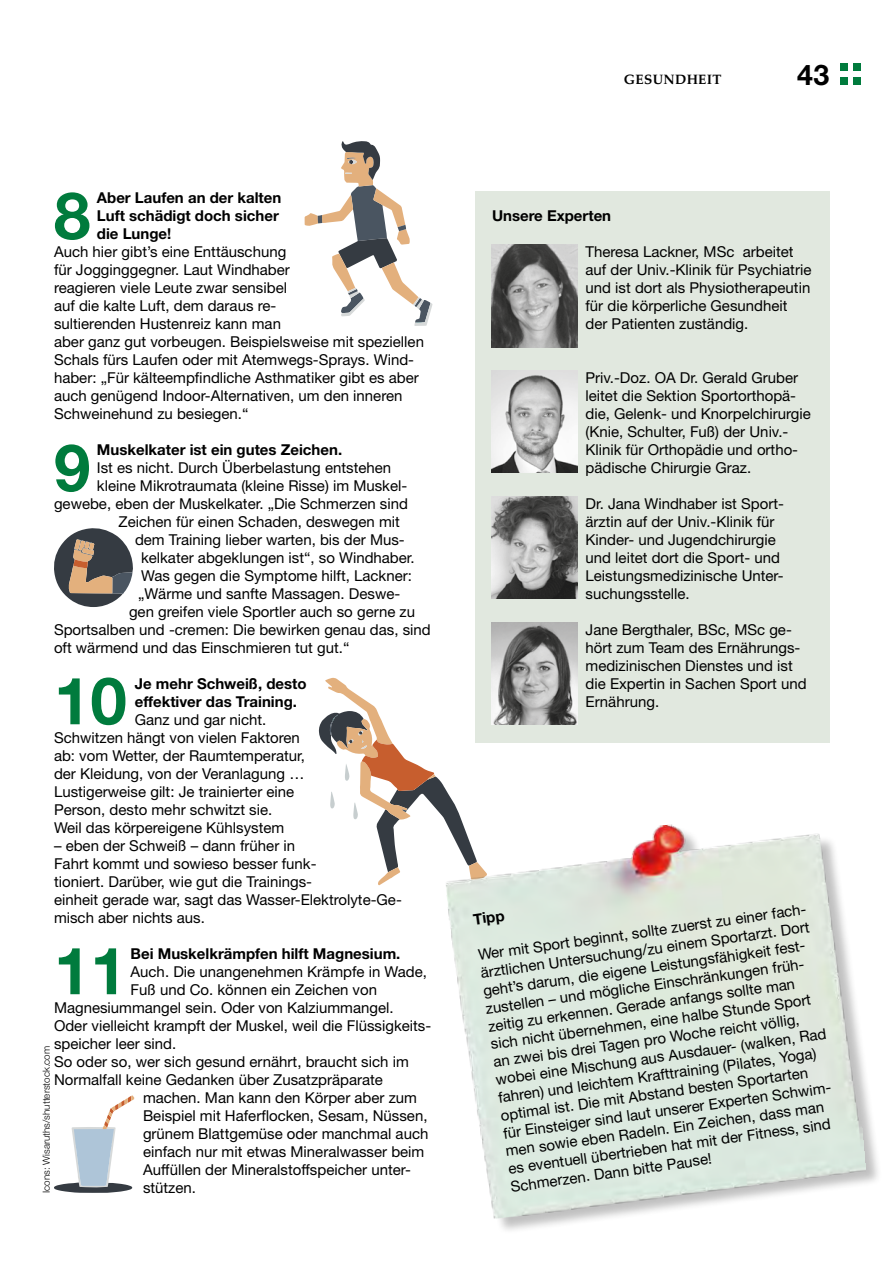
<style>
.page{position:relative;width:893px;height:1263px;background:#fff}
.page>*{position:absolute;margin:0;border:0;box-sizing:border-box;transform-origin:0 0}
.t1{font:700 65.55px "Helvetica Neue LT";color:#007b3d}
.t2{font:700 65.4px "Helvetica Neue LT";color:#007b3d}
.t3{font:700 28.5px "Helvetica Neue LT";color:#000}
.t4{font:15px/18px "Helvetica Neue LT";color:#000}
.t5{font:700 15px/18px "Helvetica Neue LT";color:#000}
.t6{font:700 13.5px "Palatino";letter-spacing:.025em;color:#000}
.t7{font:300 9.75px "Helvetica Neue LT";color:#000}
</style>
<div class="page">
<div style="left:853px;top:64px;width:8px;height:7px;background:#007b3d"></div>
<div style="left:840px;top:64px;width:7px;height:7px;background:#007b3d"></div>
<div style="left:853px;top:77px;width:8px;height:8px;background:#007b3d"></div>
<div style="left:840px;top:77px;width:7px;height:8px;background:#007b3d"></div>
<svg style="left:305px;top:141px;width:128px;height:185px"></svg>
<svg style="left:319px;top:678px;width:139px;height:207px"></svg>
<div style="left:447px;top:826px;width:436px;height:408px;background:#000;opacity:.25"></div>
<img style="left:442px;top:810px;width:426px;height:410px">
<div style="left:475px;top:191px;width:354px;height:552px;background:#e1e8df"></div>
<img style="left:492px;top:622px;width:85px;height:103px">
<img style="left:492px;top:497px;width:85px;height:102px">
<img style="left:492px;top:371px;width:85px;height:102px">
<img style="left:492px;top:245px;width:85px;height:102px">
<svg style="left:54px;top:528px;width:79px;height:79px"></svg>
<svg style="left:54px;top:1095px;width:81px;height:98px"></svg>
<p class="t6" style="left:624px;top:68px;width:99px">GESUNDHEIT</p>
<h3 class="t3" style="left:797px;top:57px;width:33px">43</h3>
<h2 class="t2" style="left:54px;top:175px;width:38px">8</h2>
<p class="t5" style="left:97px;top:188px;width:186px">Aber Laufen an der kalten<br>Luft schädigt doch sicher die Lunge!</p>
<p class="t4" style="left:54px;top:243px;width:371px">Auch hier gibt’s eine Enttäuschung<br>für Jogginggegner. Laut Windhaber<br>reagieren viele Leute zwar sensibel<br>auf die kalte Luft, dem daraus re-<br>sultierenden Hustenreiz kann man<br>aber ganz gut vorbeugen. Beispielsweise mit speziellen Schals fürs Laufen oder mit Atemwegs-Sprays. Wind&shy;haber: „Für kälteempfindliche Asthmatiker gibt es aber auch genügend Indoor-Alternativen, um den inneren Schweinehund zu besiegen.“</p>
<h2 class="t2" style="left:54px;top:427px;width:38px">9</h2>
<p class="t5" style="left:97px;top:440px;width:247px">Muskelkater ist ein gutes Zeichen.</p>
<p class="t4" style="left:97px;top:459px;width:296px">Ist es nicht. Durch Überbelastung entstehen</p>
<p class="t4" style="left:97px;top:477px;width:310px">kleine Mikrotraumata (kleine Risse) im Muskel-</p>
<p class="t4" style="left:54px;top:495px;width:355px">gewebe, eben der Muskelkater. „Die Schmerzen sind</p>
<p class="t4" style="left:119px;top:513px;width:283px">Zeichen für einen Schaden, deswegen mit</p>
<p class="t4" style="left:135px;top:531px;width:271px">dem Training lieber warten, bis der Mus-</p>
<p class="t4" style="left:141px;top:549px;width:275px">kelkater abgeklungen ist“, so Windhaber.</p>
<p class="t4" style="left:141px;top:567px;width:272px">Was gegen die Symptome hilft, Lackner:</p>
<p class="t4" style="left:138px;top:585px;width:264px">„Wärme und sanfte Massagen. Deswe-</p>
<p class="t4" style="left:129px;top:603px;width:288px">gen greifen viele Sportler auch so gerne zu</p>
<p class="t4" style="left:54px;top:621px;width:378px">Sportsalben und -cremen: Die bewirken genau das, sind</p>
<p class="t4" style="left:54px;top:639px;width:297px">oft wärmend und das Einschmieren tut gut.“</p>
<p class="t5" style="left:135px;top:674px;width:173px">Je mehr Schweiß, desto effektiver das Training.</p>
<p class="t4" style="left:54px;top:711px;width:252px;text-indent:81px">Ganz und gar nicht.<br>Schwitzen hängt von vielen Faktoren ab: vom Wetter, der Raumtemperatur, der Kleidung, von der Veranlagung … Lustigerweise gilt: Je trainierter eine Person, desto mehr schwitzt sie.<br>Weil das körpereigene Kühlsystem</p>
<p class="t4" style="left:54px;top:837px;width:349px">– eben der Schweiß – dann früher in<br>Fahrt kommt und sowieso besser funk-<br>tioniert. Darüber, wie gut die Trainings-<br>einheit gerade war, sagt das Wasser-Elektrolyte-Ge&shy;misch aber nichts aus.</p>
<p class="t5" style="left:131px;top:944px;width:271px">Bei Muskelkrämpfen hilft Magnesium.</p>
<p class="t4" style="left:131px;top:963px;width:298px">Auch. Die unangenehmen Krämpfe in Wade,</p>
<p class="t4" style="left:131px;top:981px;width:248px">Fuß und Co. können ein Zeichen von</p>
<p class="t4" style="left:54px;top:999px;width:341px">Magnesiummangel sein. Oder von Kalziummangel.</p>
<p class="t4" style="left:54px;top:1017px;width:379px">Oder vielleicht krampft der Muskel, weil die Flüssigkeits-</p>
<p class="t4" style="left:54px;top:1035px;width:124px">speicher leer sind.</p>
<p class="t4" style="left:54px;top:1053px;width:356px">So oder so, wer sich gesund ernährt, braucht sich im</p>
<p class="t4" style="left:54px;top:1071px;width:330px">Normalfall keine Gedanken über Zusatzpräparate</p>
<p class="t4" style="left:143px;top:1089px;width:275px">machen. Man kann den Körper aber zum</p>
<p class="t4" style="left:143px;top:1107px;width:286px">Beispiel mit Haferflocken, Sesam, Nüssen,</p>
<p class="t4" style="left:143px;top:1125px;width:287px">grünem Blattgemüse oder manchmal auch</p>
<p class="t4" style="left:143px;top:1143px;width:283px">einfach nur mit etwas Mineralwasser beim</p>
<p class="t4" style="left:143px;top:1161px;width:269px">Auffüllen der Mineralstoffspeicher unter-</p>
<p class="t4" style="left:143px;top:1179px;width:55px">stützen.</p>
<h1 class="t1" style="left:54px;top:660px;width:74px">10</h1>
<h1 class="t1" style="left:54px;top:930px;width:74px">11</h1>
<p class="t7" style="left:40px;top:1193px;width:148px;rotate:-90deg">Icons: Wisaruths/shutterstock.com</p>
<p class="t5" style="left:492px;top:206px;width:121px">Unsere Experten</p>
<p class="t4" style="left:585px;top:243px;width:227px">Theresa Lackner, MSc arbeitet auf der Univ.-Klinik für Psychiatrie und ist dort als Physiotherapeutin für die körperliche Gesundheit der Patienten zuständig.</p>
<p class="t4" style="left:585px;top:369px;width:227px">Priv.-Doz. OA Dr. Gerald Gruber leitet die Sektion Sportorthopä&shy;die, Gelenk- und Knorpelchirurgie (Knie, Schulter, Fuß) der Univ.-<br>Klinik für Orthopädie und ortho&shy;pädische Chirurgie Graz.</p>
<p class="t4" style="left:585px;top:495px;width:198px">Dr. Jana Windhaber ist Sport&shy;ärztin auf der Univ.-Klinik für<br>Kinder- und Jugendchirurgie und leitet dort die Sport- und<br>Leistungsmedizinische Unter&shy;suchungsstelle.</p>
<p class="t4" style="left:585px;top:621px;width:223px">Jane Bergthaler, BSc, MSc ge&shy;hört zum Team des Ernährungs&shy;medizinischen Dienstes und ist die Expertin in Sachen Sport und</p>
<p class="t4" style="left:585px;top:693px;width:75px">Ernährung.</p>
<p class="t4" style="left:477px;top:946px;width:335px;rotate:-8deg">Wer mit Sport beginnt, sollte zuerst zu einer fach&shy;ärztlichen Untersuchung/zu einem Sportarzt. Dort geht’s darum, die eigene Leistungsfähigkeit fest&shy;zustellen – und mögliche Einschränkungen früh&shy;zeitig zu erkennen. Gerade anfangs sollte man sich nicht übernehmen, eine halbe Stunde Sport an zwei bis drei Tagen pro Woche reicht völlig, wobei eine Mischung aus Ausdauer- (walken, Rad fahren) und leichtem Krafttraining (Pilates, Yoga) optimal ist. Die mit Abstand besten Sportarten<br>für Einsteiger sind laut unserer Experten Schwim&shy;men sowie eben Radeln. Ein Zeichen, dass man es eventuell übertrieben hat mit der Fitness, sind Schmerzen. Dann bitte Pause!</p>
<p class="t5" style="left:472px;top:910px;width:33px;rotate:-8deg">Tipp</p>
</div>
